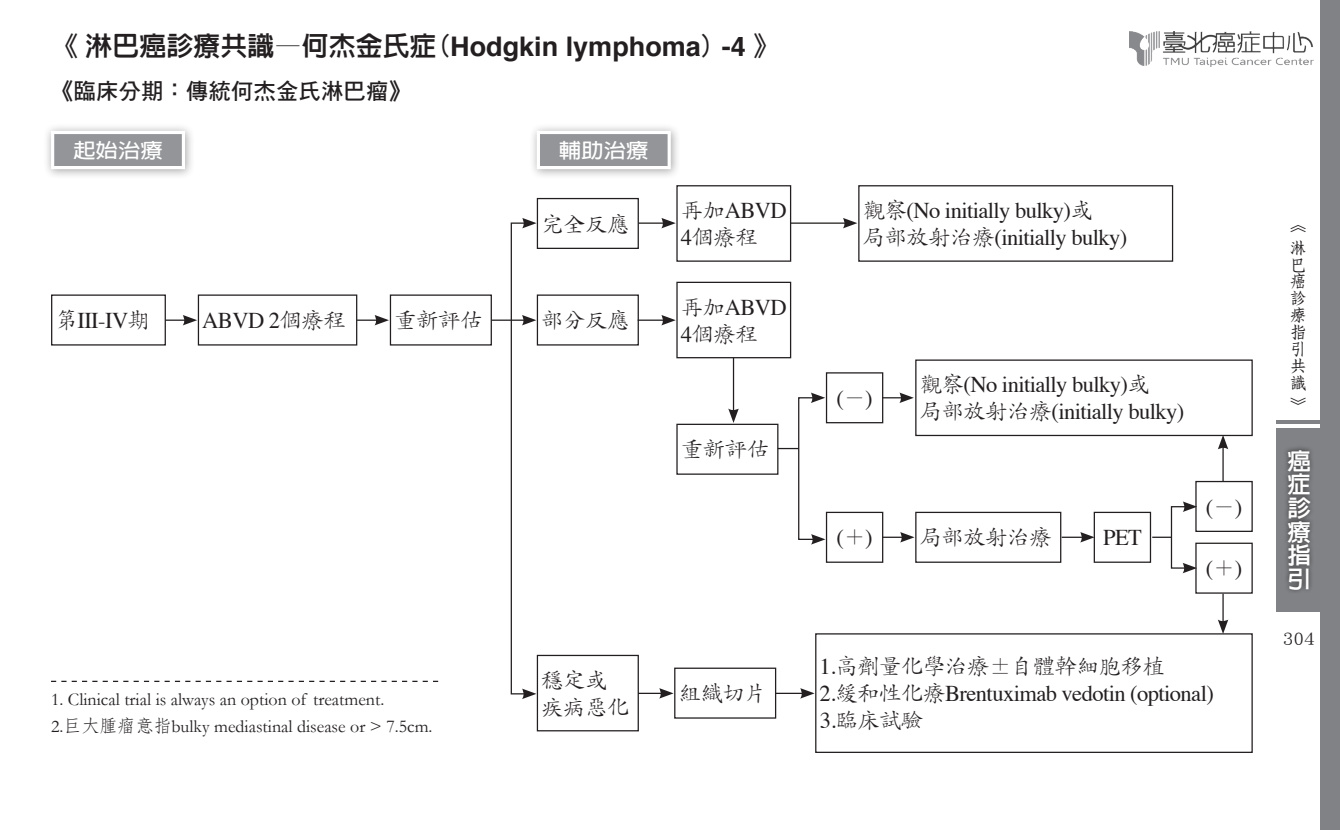
<style>
.page{position:relative;width:1340px;height:830px;background:#fff}
.page>*{position:absolute;margin:0;border:0;box-sizing:border-box;transform-origin:0 0}
.t1{font:800 27px "AR Hei B5";color:#231f20}
.t2{font:800 23.62px/23.6px "AR Hei B5";color:#fff;text-align:justify}
.t3{font:22.5px/27px "Times";letter-spacing:-.025em;color:#231f20}
.t4{font:22.5px/27px "DF Kai Shu Std W3";letter-spacing:-.025em;color:#231f20}
.t5{font:22.5px "DF Hei Std W7";color:#231f20}
.t6{font:700 20.25px "AR Hei B5";color:#fff;scale:1.11 1}
.t7{font:18px/27px "Garamond";color:#231f20}
.t8{font:18px "DF Kai Shu Std W5";color:#231f20}
.t9{font:16.88px/16.9px "DF Fang Song Std W6";color:#231f20}
.s1{font-family:"Helvetica";font-weight:700}
.s2{font-family:"DF Kai Shu Std W3"}
.s3{font-family:"Times"}
.s4{font-family:"DF Fang Song Std W4"}
</style>
<div class="page">
<img style="left:1129px;top:32px;width:184px;height:34px">
<div style="left:1320px;top:0;width:19px;height:829px;background:#808285"></div>
<div style="left:1276px;top:427px;width:63px;height:184px;background:#808285"></div>
<hr style="left:1276px;top:420px;width:63px;height:3px;background:#808285">
<div style="left:1282px;top:444px;width:31px;height:150px;background:#231f20;opacity:.75"></div>
<div style="left:43px;top:123px;width:151px;height:55px;background:#231f20;opacity:.4"></div>
<svg style="left:49px;top:129px;width:138px;height:42px"></svg>
<div style="left:528px;top:123px;width:152px;height:55px;background:#231f20;opacity:.4"></div>
<svg style="left:535px;top:129px;width:137px;height:42px"></svg>
<div style="left:51px;top:294px;width:115px;height:51px;border:1px solid #231f20"></div>
<div style="left:198px;top:294px;width:159px;height:51px;border:1px solid #231f20"></div>
<div style="left:390px;top:294px;width:102px;height:51px;border:1px solid #231f20"></div>
<div style="left:537px;top:198px;width:102px;height:51px;border:1px solid #231f20"></div>
<div style="left:676px;top:185px;width:115px;height:76px;border:1px solid #231f20"></div>
<div style="left:676px;top:281px;width:115px;height:77px;border:1px solid #231f20"></div>
<div style="left:858px;top:185px;width:315px;height:76px;border:1px solid #231f20"></div>
<div style="left:815px;top:633px;width:437px;height:119px;border:1px solid #231f20"></div>
<div style="left:674px;top:667px;width:102px;height:51px;border:1px solid #231f20"></div>
<div style="left:537px;top:294px;width:102px;height:51px;border:1px solid #231f20"></div>
<div style="left:537px;top:654px;width:102px;height:77px;border:1px solid #231f20"></div>
<div style="left:676px;top:423px;width:102px;height:51px;border:1px solid #231f20"></div>
<div style="left:915px;top:359px;width:337px;height:77px;border:1px solid #231f20"></div>
<div style="left:826px;top:372px;width:57px;height:51px;border:1px solid #231f20"></div>
<div style="left:915px;top:511px;width:146px;height:51px;border:1px solid #231f20"></div>
<div style="left:826px;top:511px;width:57px;height:51px;border:1px solid #231f20"></div>
<div style="left:1093px;top:511px;width:58px;height:51px;border:1px solid #231f20"></div>
<div style="left:1195px;top:480px;width:57px;height:51px;border:1px solid #231f20"></div>
<svg style="left:882px;top:392px;width:31px;height:11px"></svg>
<hr style="left:1222px;top:445px;width:1px;height:36px;background:#231f20">
<svg style="left:1217px;top:434px;width:11px;height:15px"></svg>
<svg style="left:1217px;top:593px;width:11px;height:40px"></svg>
<svg style="left:882px;top:531px;width:32px;height:11px"></svg>
<svg style="left:1061px;top:531px;width:33px;height:11px"></svg>
<div style="left:1170px;top:506px;width:16px;height:62px;border:1px solid #231f20"></div>
<svg style="left:1182px;top:501px;width:15px;height:10px"></svg>
<svg style="left:1182px;top:562px;width:14px;height:11px"></svg>
<svg style="left:1152px;top:536px;width:19px;height:1px"></svg>
<div style="left:798px;top:397px;width:17px;height:142px;border:1px solid #231f20"></div>
<svg style="left:810px;top:392px;width:15px;height:11px"></svg>
<svg style="left:811px;top:534px;width:14px;height:10px"></svg>
<hr style="left:777px;top:447px;width:21px;height:2px;background:#231f20">
<svg style="left:51px;top:680px;width:387px;height:1px"></svg>
<hr style="left:638px;top:222px;width:27px;height:2px;background:#231f20">
<svg style="left:661px;top:218px;width:14px;height:10px"></svg>
<svg style="left:637px;top:315px;width:38px;height:10px"></svg>
<hr style="left:790px;top:222px;width:56px;height:2px;background:#231f20">
<svg style="left:843px;top:218px;width:14px;height:10px"></svg>
<hr style="left:733px;top:357px;width:1px;height:55px;background:#231f20">
<svg style="left:728px;top:408px;width:10px;height:15px"></svg>
<svg style="left:638px;top:687px;width:35px;height:11px"></svg>
<svg style="left:775px;top:687px;width:39px;height:11px"></svg>
<div style="left:510px;top:222px;width:16px;height:472px;border:1px solid #231f20"></div>
<svg style="left:522px;top:218px;width:14px;height:10px"></svg>
<svg style="left:522px;top:688px;width:14px;height:10px"></svg>
<svg style="left:165px;top:315px;width:32px;height:10px"></svg>
<svg style="left:357px;top:315px;width:32px;height:10px"></svg>
<hr style="left:491px;top:319px;width:34px;height:1px;background:#231f20">
<svg style="left:522px;top:315px;width:14px;height:10px"></svg>
<p class="t1" style="left:51px;top:32px;width:731px">《淋巴癌診療共識—何杰金氏症(<span class="s1">Hodgkin lymphoma</span>) <span class="s1">-4</span> 》</p>
<p class="t5" style="left:51px;top:79px;width:361px">《臨床分期：傳統何杰金氏淋巴瘤》</p>
<p class="t6" style="left:73px;top:140px;width:83px">起始治療</p>
<p class="t6" style="left:559px;top:140px;width:83px">輔助治療</p>
<p class="t3" style="left:55px;top:305px;width:96px"><span class="s2">第</span>III-IV<span class="s2">期</span></p>
<p class="t3" style="left:202px;top:305px;width:145px">ABVD 2<span class="s2">個療程</span></p>
<p class="t4" style="left:394px;top:306px;width:90px">重新評估</p>
<p class="t4" style="left:541px;top:209px;width:90px">完全反應</p>
<p class="t4" style="left:541px;top:306px;width:90px">部分反應</p>
<p class="t3" style="left:681px;top:195px;width:107px"><span class="s2">再加</span>ABVD</p>
<p class="t4" style="left:681px;top:223px;width:79px"><span class="s3">4</span>個療程</p>
<p class="t3" style="left:681px;top:291px;width:107px"><span class="s2">再加</span>ABVD</p>
<p class="t4" style="left:681px;top:319px;width:79px"><span class="s3">4</span>個療程</p>
<p class="t4" style="left:681px;top:435px;width:90px">重新評估</p>
<p class="t7" style="left:51px;top:685px;width:383px">1. Clinical trial is always an option of treatment.<br>2.<span class="s4">巨大腫瘤意指</span>bulky mediastinal disease or &gt; 7.5cm.</p>
<p class="t4" style="left:541px;top:665px;width:90px">穩定或疾病惡化</p>
<p class="t4" style="left:678px;top:679px;width:90px">組織切片</p>
<p class="t3" style="left:862px;top:195px;width:266px"><span class="s2">觀察</span>(No initially bulky)<span class="s2">或<br>局部放射治療</span>(initially bulky)</p>
<p class="t3" style="left:836px;top:383px;width:38px">(<span class="s2">－</span>)</p>
<p class="t3" style="left:919px;top:369px;width:266px"><span class="s2">觀察</span>(No initially bulky)<span class="s2">或<br>局部放射治療</span>(initially bulky)</p>
<p class="t3" style="left:836px;top:522px;width:38px">(<span class="s2">＋</span>)</p>
<p class="t4" style="left:919px;top:523px;width:134px">局部放射治療</p>
<p class="t3" style="left:1103px;top:522px;width:40px">PET</p>
<p class="t3" style="left:1205px;top:491px;width:38px">(<span class="s2">－</span>)</p>
<p class="t3" style="left:1205px;top:553px;width:38px">(<span class="s2">＋</span>)</p>
<p class="t4" style="left:819px;top:652px;width:347px"><span class="s3">1.</span>高劑量化學治療±自體幹細胞移植</p>
<p class="t3" style="left:819px;top:678px;width:396px">2.<span class="s2">緩和性化療</span>Brentuximab vedotin (optional)</p>
<p class="t4" style="left:819px;top:706px;width:106px"><span class="s3">3.</span>臨床試驗</p>
<p class="t9" style="left:1289px;top:213px;width:17px;line-height:22.5px">︽淋</p>
<p class="t9" style="left:1289px;top:255px;width:18px">巴癌診療指引共識</p>
<p class="t9" style="left:1289px;top:396px;width:17px">︾</p>
<p class="t2" style="left:1287px;top:448px;width:25px">癌症診療指引</p>
<p class="t8" style="left:1282px;top:628px;width:33px">304</p>
</div>
